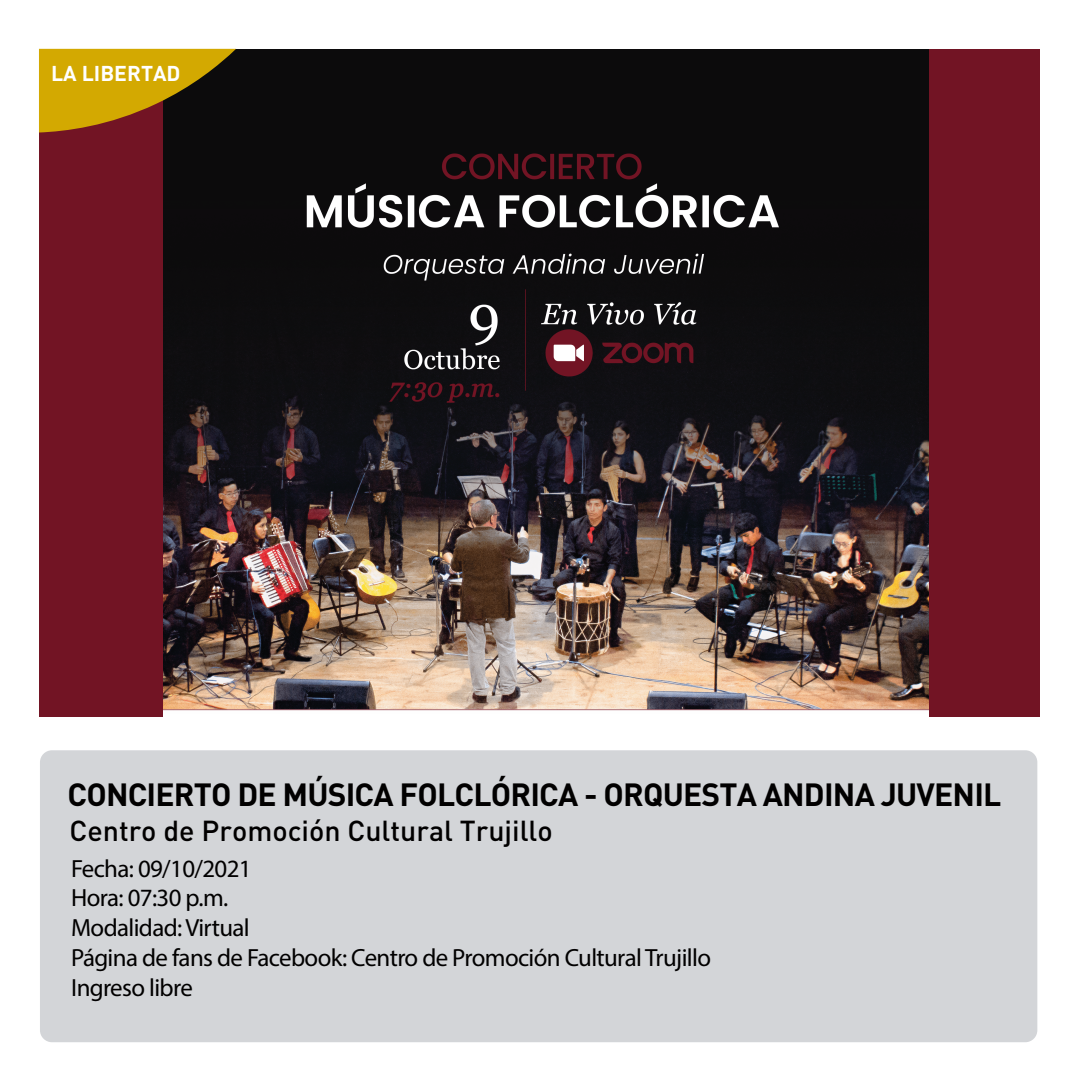
<style>
.page{position:relative;width:1080px;height:1080px;background:#fff}
.page>*{position:absolute;margin:0;border:0;box-sizing:border-box;transform-origin:0 0}
.t1{font:700 31.7px "DIN";letter-spacing:-.025em;color:#010000}
.t2{font:500 28.5px "DIN";color:#010000}
.t3{font:24.9px/29.9px "Myriad Pro";letter-spacing:-.025em;color:#010000}
.t4{font:700 21.2px "DIN";color:#fff}
</style>
<div class="page">
<div style="left:40px;top:750px;width:997px;height:292px;background:#d3d5d8;border-radius:12px"></div>
<div style="left:39px;top:49px;width:1000px;height:667px;background:#721424"></div>
<img style="left:163px;top:49px;width:766px;height:667px">
<svg style="left:39px;top:49px;width:197px;height:84px;background:#997406"></svg>
<p class="t4" style="left:51px;top:60px;width:131px">LA LIBERTAD</p>
<p class="t1" style="left:67px;top:774px;width:935px">CONCIERTO DE MÚSICA FOLCLÓRICA - ORQUESTA ANDINA JUVENIL</p>
<p class="t2" style="left:70px;top:812px;width:485px">Centro de Promoción Cultural Trujillo</p>
<p class="t3" style="left:71px;top:853px;width:641px">Fecha: 09/10/2021<br>Hora: 07:30 p.m.<br>Modalidad: Virtual<br>Página de fans de Facebook: Centro de Promoción Cultural Trujillo<br>Ingreso libre</p>
</div>
